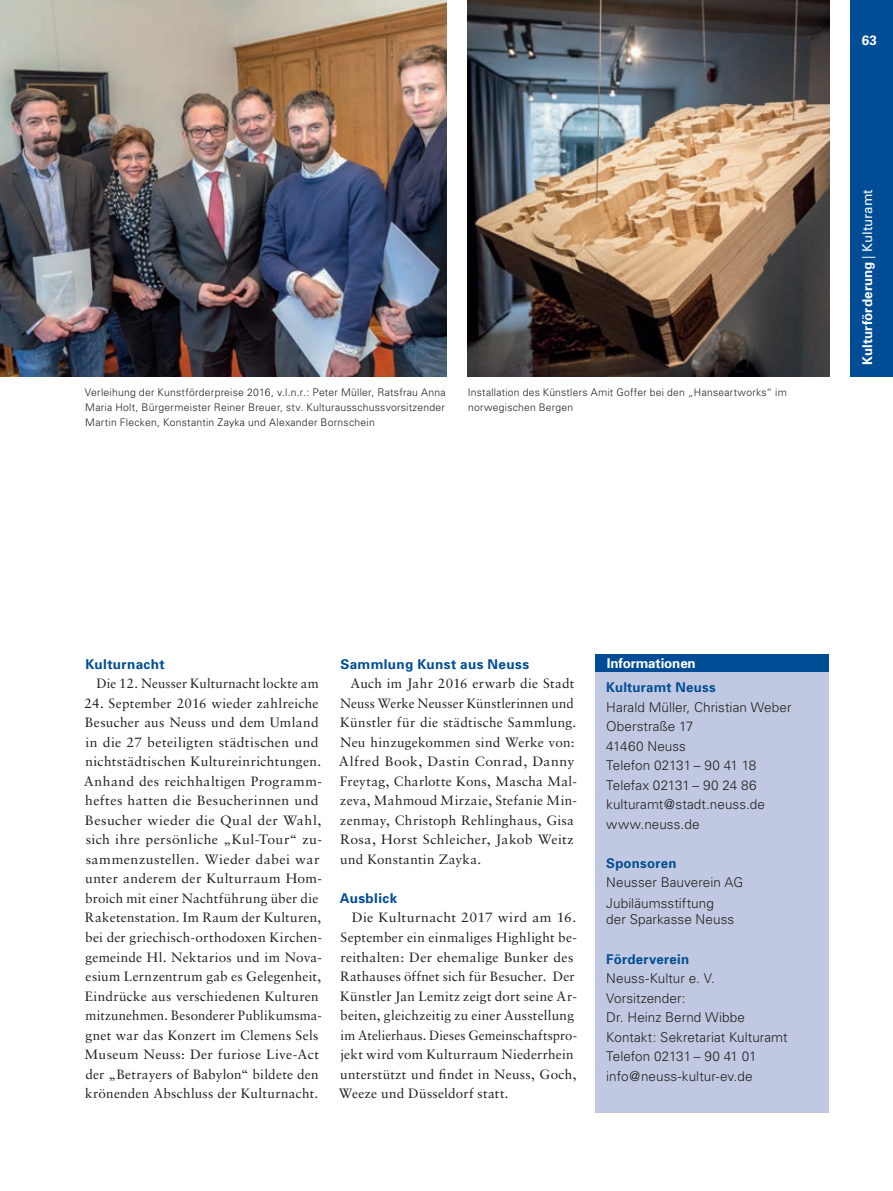
<style>
.page{position:relative;width:893px;height:1191px;background:#fff}
.page>*{position:absolute;margin:0;border:0;box-sizing:border-box;transform-origin:0 0}
.t1{font:13.5px/19.5px "Sabon";letter-spacing:.02em;color:#231f20}
.t2{font:13.5px/19.5px "Sabon";letter-spacing:.02em;color:#231f20;scale:1.04 1}
.t3{font:300 13.5px/19.5px "Univers";letter-spacing:.005em;color:#231f20}
.t4{font:700 13.5px "Univers";letter-spacing:.025em;color:#014d95}
.t5{font:700 13.5px "Univers";color:#fff}
.t6{font:300 10.5px/15px "Univers";letter-spacing:.025em;color:#231f20;text-align:justify}
.s1{font-weight:400}
</style>
<div class="page">
<div style="left:850px;top:0;width:43px;height:376px;background:#014d95"></div>
<div style="left:595px;top:662px;width:234px;height:451px;background:#c1c9e2"></div>
<div style="left:595px;top:653px;width:234px;height:18px;background:#014d95"></div>
<img style="left:0;top:0;width:446px;height:376px">
<img style="left:468px;top:0;width:361px;height:376px">
<p class="t6" style="left:85px;top:384px;width:362px">Verleihung der Kunstförderpreise 2016, v.l.n.r.: Peter Müller, Ratsfrau Anna Maria Holt, Bürgermeister Reiner Breuer, stv. Kulturausschussvorsitzender Martin Flecken, Konstantin Zayka und Alexander Bornschein</p>
<p class="t6" style="left:468px;top:384px;width:321px">Installation des Künstlers Amit Goffer bei den „Hanseartworks“ im norwegischen Bergen</p>
<p class="t5" style="left:862px;top:32px;width:17px">63</p>
<p class="t5" style="left:859px;top:365px;width:177px;rotate:-90deg">Kulturförderung <span class="s1">| Kulturamt</span></p>
<p class="t4" style="left:85px;top:656px;width:81px">Kulturnacht</p>
<p class="t1" style="left:97px;top:674px;width:224px">Die 12. Neusser Kulturnacht lockte am</p>
<p class="t1" style="left:84px;top:693px;width:240px">24. September 2016 wieder zahlreiche Besucher aus Neuss und dem Umland in die 27 beteiligten städtischen und nichtstädtischen Kultureinrichtungen.<br>Anhand des reichhaltigen Programm&shy;heftes hatten die Besucherinnen und Besucher wieder die Qual der Wahl, sich ihre persönliche „Kul-Tour“ zu&shy;sammenzustellen. Wieder dabei war unter anderem der Kulturraum Hom&shy;broich mit einer Nachtführung über die Raketenstation. Im Raum der Kulturen, bei der griechisch-orthodoxen Kirchen&shy;gemeinde Hl. Nektarios und im Nova&shy;esium Lernzentrum gab es Gelegenheit, Eindrücke aus verschiedenen Kulturen mitzunehmen. Besonderer Publikumsma&shy;gnet war das Konzert im Clemens Sels Museum Neuss: Der furiose Live-Act der „Betrayers of Babylon“ bildete den krönenden Abschluss der Kulturnacht.</p>
<p class="t4" style="left:340px;top:656px;width:190px">Sammlung Kunst aus Neuss</p>
<p class="t1" style="left:339px;top:674px;width:240px;text-indent:11px">Auch im Jahr 2016 erwarb die Stadt Neuss Werke Neusser Künstlerinnen und Künstler für die städtische Sammlung.<br>Neu hinzugekommen sind Werke von:<br>Alfred Book, Dastin Conrad, Danny Freytag, Charlotte Kons, Mascha Mal&shy;zeva, Mahmoud Mirzaie, Stefanie Min&shy;zenmay, Christoph Rehlinghaus, Gisa Rosa, Horst Schleicher, Jakob Weitz und Konstantin Zayka.</p>
<p class="t4" style="left:340px;top:890px;width:59px">Ausblick</p>
<p class="t2" style="left:339px;top:908px;width:230px;text-indent:13px">Die Kulturnacht 2017 wird am 16.<br>September ein einmaliges Highlight be&shy;reithalten: Der ehemalige Bunker des Rathauses öffnet sich für Besucher. Der Künstler Jan Lemitz zeigt dort seine Ar&shy;beiten, gleichzeitig zu einer Ausstellung im Atelierhaus. Dieses Gemeinschaftspro&shy;jekt wird vom Kulturraum Niederrhein unterstützt und findet in Neuss, Goch, Weeze und Düsseldorf statt.</p>
<p class="t5" style="left:607px;top:654px;width:90px">Informationen</p>
<p class="t4" style="left:606px;top:679px;width:111px">Kulturamt Neuss</p>
<p class="t3" style="left:606px;top:697px;width:187px">Harald Müller, Christian Weber<br>Oberstraße 17<br>41460 Neuss<br>Telefon 02131 – 90 41 18<br>Telefax 02131 – 90 24 86 kulturamt@stadt.neuss.de www.neuss.de</p>
<p class="t4" style="left:606px;top:854px;width:72px">Sponsoren</p>
<p class="t3" style="left:606px;top:872px;width:139px;line-height:20.7px">Neusser Bauverein AG<br>Jubiläumsstiftung</p>
<p class="t3" style="left:606px;top:910px;width:130px">der Sparkasse Neuss</p>
<p class="t4" style="left:606px;top:950px;width:84px">Förderverein</p>
<p class="t3" style="left:606px;top:968px;width:183px">Neuss-Kultur e. V.<br>Vorsitzender:<br>Dr. Heinz Bernd Wibbe<br>Kontakt: Sekretariat Kulturamt<br>Telefon 02131 – 90 41 01 info@neuss-kultur-ev.de</p>
</div>
